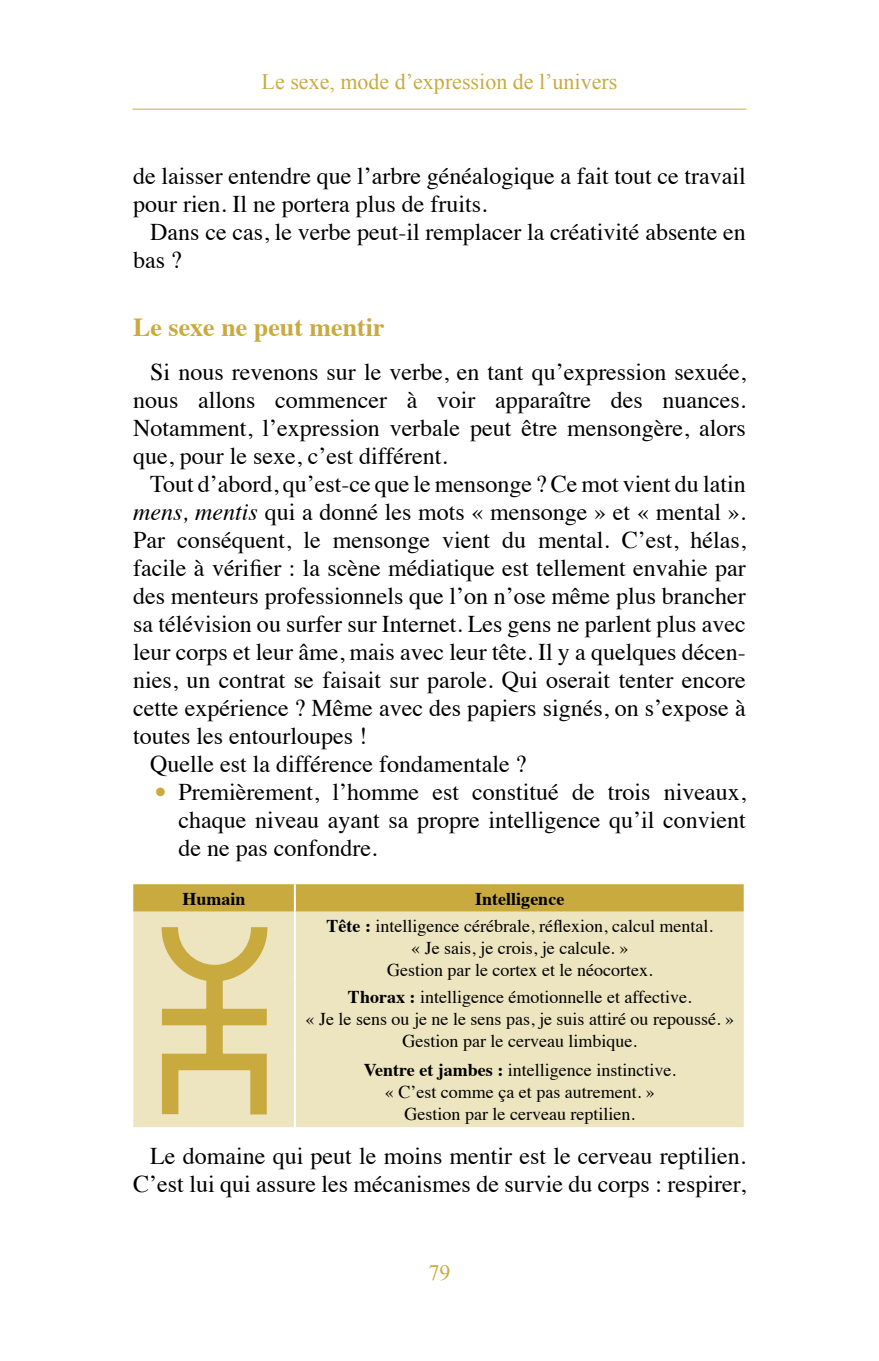
<style>
.page{position:relative;width:879px;height:1361px;background:#fff}
.page>*{position:absolute;margin:0;border:0;box-sizing:border-box;transform-origin:0 0}
.t1{font:700 26px "Times";color:#c9aa3f}
.t2{font:24px/28px "Times";color:#000}
.t3{font:22px "Times New Roman";color:#c9aa3f}
.t4{font:18px/22px "Times";color:#000;text-align:center}
.t5{font:700 18px "Times";color:#000}
.s1{font-style:italic}
.s2{font-weight:700}
</style>
<div class="page">
<hr style="left:133px;top:109px;width:613px;height:1px;background:#c9aa3f">
<div style="left:133px;top:884px;width:611px;height:27px;background:#c9aa3f"></div>
<div style="left:133px;top:911px;width:611px;height:216px;background:#ede4c0"></div>
<hr style="left:294px;top:884px;width:2px;height:27px;background:#fff">
<hr style="left:294px;top:911px;width:2px;height:71px;background:#fff">
<hr style="left:294px;top:982px;width:2px;height:73px;background:#fff">
<hr style="left:294px;top:1055px;width:2px;height:72px;background:#fff">
<svg style="left:161px;top:926px;width:107px;height:189px;background:#decc8b"></svg>
<p class="t3" style="left:262px;top:67px;width:357px">Le sexe, mode d’expression de l’univers</p>
<p class="t2" style="left:133px;top:160px;width:614px">de laisser entendre que l’arbre généalogique a fait tout ce travail pour rien. Il ne portera plus de fruits.</p>
<p class="t2" style="left:133px;top:216px;width:614px;text-indent:17px">Dans ce cas, le verbe peut-il remplacer la créativité absente en bas ?</p>
<p class="t1" style="left:133px;top:302px;width:253px">Le sexe ne peut mentir</p>
<p class="t2" style="left:133px;top:356px;width:614px;text-align:justify;text-indent:17px">Si nous revenons sur le verbe, en tant qu’expression sexuée, nous allons commencer à voir apparaître des nuances.<br>Notamment, l’expression verbale peut être mensongère, alors que, pour le sexe, c’est différent.</p>
<p class="t2" style="left:150px;top:468px;width:597px">Tout d’abord, qu’est-ce que le mensonge ? Ce mot vient du latin</p>
<p class="t2" style="left:133px;top:496px;width:614px"><span class="s1">mens, mentis</span> qui a donné les mots « mensonge » et « mental ».</p>
<p class="t2" style="left:133px;top:524px;width:614px">Par conséquent, le mensonge vient du mental. C’est, hélas,</p>
<p class="t2" style="left:133px;top:552px;width:614px">facile à vérifier : la scène médiatique est tellement envahie par</p>
<p class="t2" style="left:133px;top:580px;width:614px">des menteurs professionnels que l’on n’ose même plus brancher</p>
<p class="t2" style="left:133px;top:608px;width:614px">sa télévision ou surfer sur Internet. Les gens ne parlent plus avec</p>
<p class="t2" style="left:133px;top:636px;width:614px">leur corps et leur âme, mais avec leur tête. Il y a quelques décen-</p>
<p class="t2" style="left:133px;top:664px;width:614px">nies, un contrat se faisait sur parole. Qui oserait tenter encore</p>
<p class="t2" style="left:133px;top:692px;width:614px">cette expérience ? Même avec des papiers signés, on s’expose à</p>
<p class="t2" style="left:133px;top:720px;width:235px">toutes les entourloupes !</p>
<p class="t2" style="left:150px;top:748px;width:378px">Quelle est la différence fondamentale ?</p>
<p class="t2" style="left:179px;top:776px;width:568px;text-align:justify;text-indent:-23px"><sup>●</sup> Premièrement, l’homme est constitué de trois niveaux, chaque niveau ayant sa propre intelligence qu’il convient de ne pas confondre.</p>
<p class="t5" style="left:183px;top:881px;width:65px">Humain</p>
<p class="t4" style="left:327px;top:883px;width:388px;line-height:27.2px"><span class="s2">Intelligence<br>Tête :</span> intelligence cérébrale, réflexion, calcul mental.</p>
<p class="t4" style="left:387px;top:935px;width:267px">« Je sais, je crois, je calcule. »<br>Gestion par le cortex et le néocortex.</p>
<p class="t4" style="left:305px;top:985px;width:430px"><span class="s2">Thorax :</span> intelligence émotionnelle et affective.<br>« Je le sens ou je ne le sens pas, je suis attiré ou repoussé. »<br>Gestion par le cerveau limbique.</p>
<p class="t4" style="left:364px;top:1057px;width:313px"><span class="s2">Ventre et jambes :</span> intelligence instinctive. « C’est comme ça et pas autrement. »<br>Gestion par le cerveau reptilien.</p>
<p class="t2" style="left:133px;top:1140px;width:614px;text-align:right">Le domaine qui peut le moins mentir est le cerveau reptilien.<br>C’est lui qui assure les mécanismes de survie du corps : respirer,</p>
<p class="t3" style="left:428px;top:1257px;width:23px">79</p>
</div>
